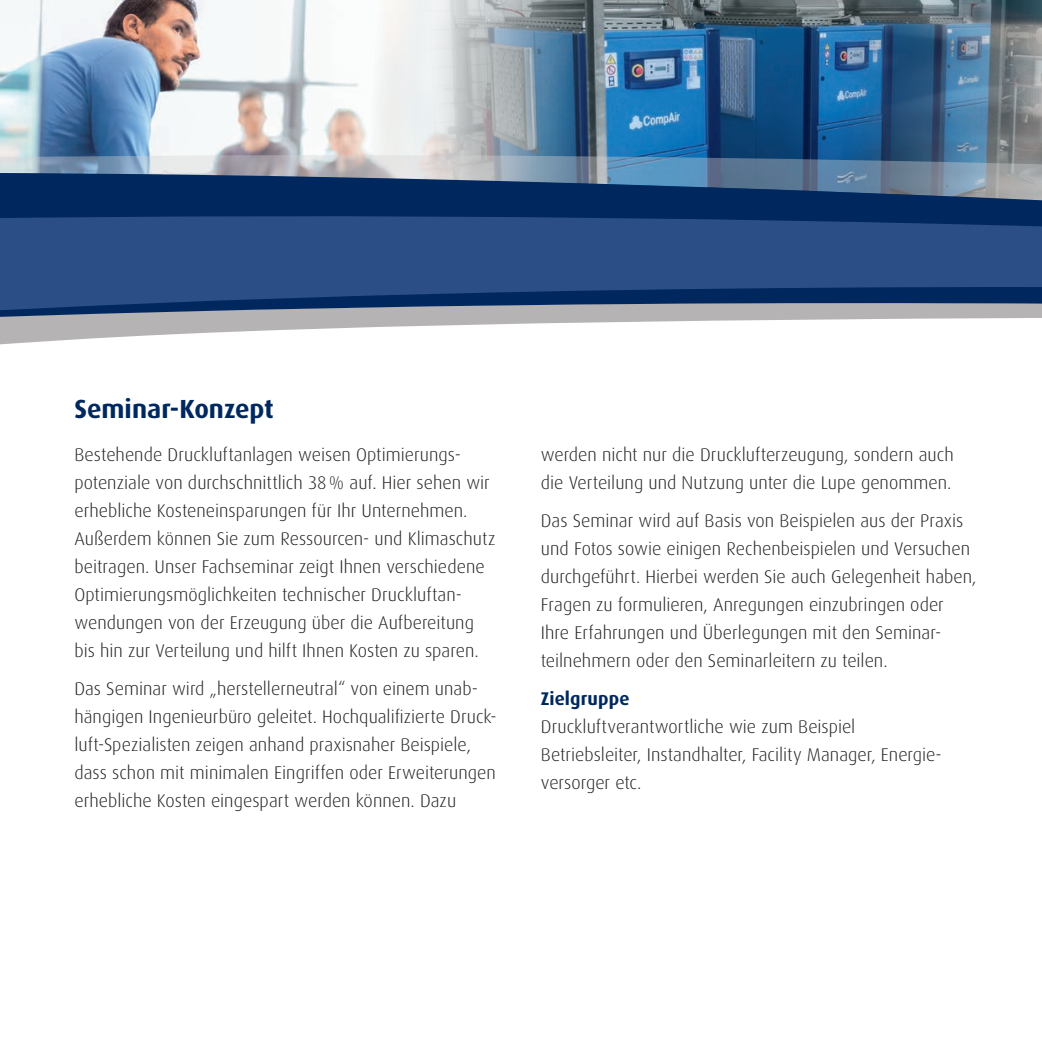
<style>
.page{position:relative;width:1042px;height:1042px;background:#fff}
.page>*{position:absolute;margin:0;border:0;box-sizing:border-box;transform-origin:0 0}
.t1{font:700 26.25px "Dax";color:#00285f}
.t2{font:300 18.38px/28px "Dax";color:#231f20}
.t3{font:700 18.38px "Dax";letter-spacing:.005em;color:#00285f}
</style>
<div class="page">
<img style="left:471px;top:0;width:372px;height:155px">
<img style="left:843px;top:0;width:199px;height:155px">
<img style="left:0;top:0;width:471px;height:155px">
<svg style="left:0;top:155px;width:1042px;height:18px"></svg>
<svg style="left:0;top:339px;width:81px;height:6px"></svg>
<svg style="left:0;top:173px;width:1042px;height:41px;fill:#00285f"></svg>
<svg style="left:0;top:312px;width:1042px;height:27px"></svg>
<svg style="left:0;top:214px;width:1042px;height:98px;fill:#2c4e86"></svg>
<h1 class="t1" style="left:74px;top:394px;width:201px">Seminar-Konzept</h1>
<p class="t2" style="left:74px;top:441px;width:423px">Bestehende Druckluftanlagen weisen Optimierungs&shy;potenziale von durchschnittlich 38% auf. Hier sehen wir erhebliche Kosteneinsparungen für Ihr Unternehmen.<br>Außerdem können Sie zum Ressourcen- und Klimaschutz beitragen. Unser Fachseminar zeigt Ihnen verschiedene Optimierungsmöglichkeiten technischer Druckluftan&shy;wendungen von der Erzeugung über die Aufbereitung bis hin zur Verteilung und hilft Ihnen Kosten zu sparen.</p>
<p class="t2" style="left:74px;top:675px;width:424px">Das Seminar wird „herstellerneutral“ von einem unab&shy;hängigen Ingenieurbüro geleitet. Hochqualifizierte Druck&shy;luft-Spezialisten zeigen anhand praxisnaher Beispiele, dass schon mit minimalen Eingriffen oder Erweiterungen erhebliche Kosten eingespart werden können. Dazu</p>
<p class="t2" style="left:541px;top:440px;width:414px">werden nicht nur die Drucklufterzeugung, sondern auch die Verteilung und Nutzung unter die Lupe genommen.</p>
<p class="t2" style="left:541px;top:506px;width:437px">Das Seminar wird auf Basis von Beispielen aus der Praxis und Fotos sowie einigen Rechenbeispielen und Versuchen durchgeführt. Hierbei werden Sie auch Gelegenheit haben, Fragen zu formulieren, Anregungen einzubringen oder Ihre Erfahrungen und Überlegungen mit den Seminar&shy;teilnehmern oder den Seminarleitern zu teilen.</p>
<p class="t3" style="left:541px;top:688px;width:90px">Zielgruppe</p>
<p class="t2" style="left:541px;top:712px;width:402px">Druckluftverantwortliche wie zum Beispiel<br>Betriebsleiter, Instandhalter, Facility Manager, Energie&shy;versorger etc.</p>
</div>
